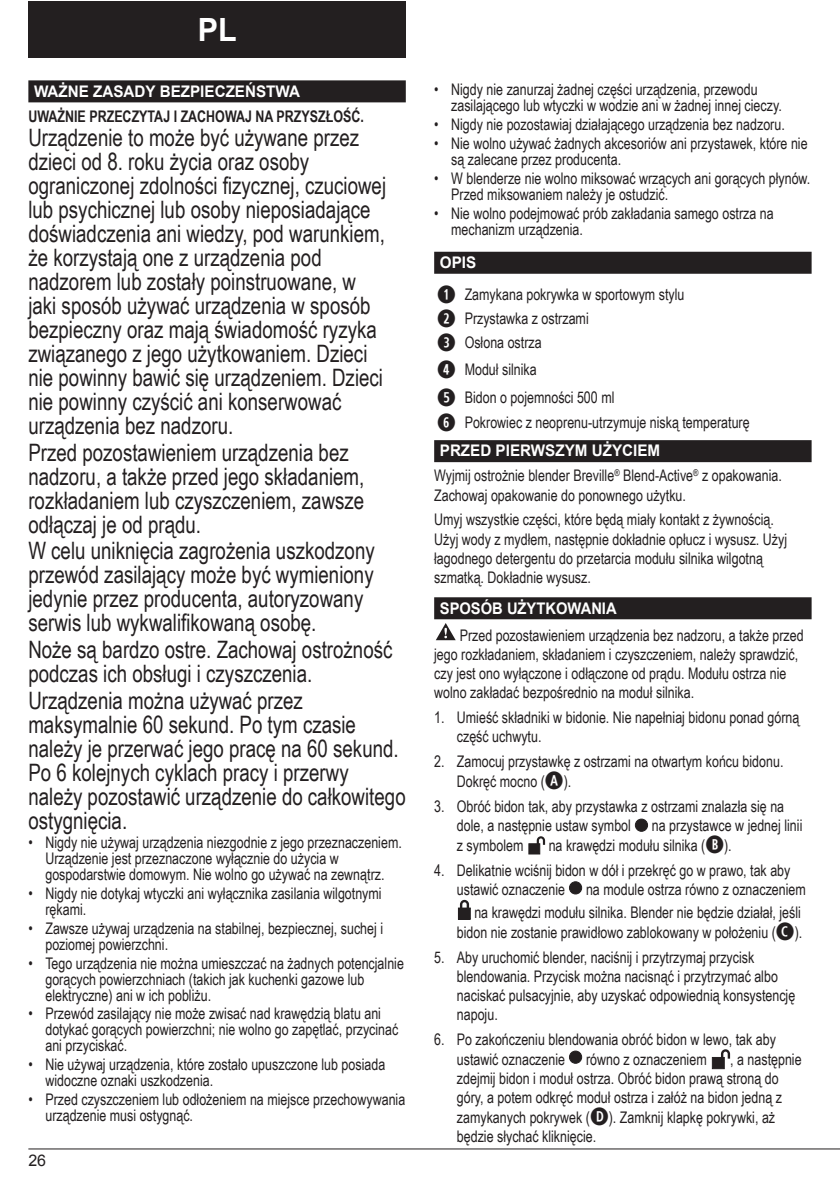
<style>
.page{position:relative;width:840px;height:1191px;background:#fff}
.page>*{position:absolute;margin:0;border:0;box-sizing:border-box;transform-origin:0 0}
.t1{font:700 32px "Arial";color:#fff;scale:.95 1}
.t2{font:24px/24px "Arial Narrow";color:#231f20;scale:.95 1}
.t3{font:16px/16px "Arial Narrow";color:#231f20;scale:.95 1}
.t4{font:700 16px "Arial";color:#fff;scale:.95 1}
.t5{font:700 16px "Arial Narrow";color:#231f20;scale:.95 1}
.t6{font:700 16px "Arial";color:#fff;scale:.92 1}
.t7{font:16px "Arial";color:#231f20}
.s1{font-family:"Combi Numerals Pro";font-weight:700;font-size:24px}
</style>
<div class="page">
<hr style="left:28px;top:1148px;width:811px;height:1px;background:#231f20">
<div style="left:28px;top:1px;width:377px;height:57px;background:#231f20"></div>
<div style="left:28px;top:80px;width:377px;height:22px;background:#231f20"></div>
<div style="left:434px;top:252px;width:377px;height:22px;background:#231f20"></div>
<div style="left:434px;top:440px;width:377px;height:22px;background:#231f20"></div>
<div style="left:434px;top:597px;width:377px;height:22px;background:#231f20"></div>
<svg style="left:436px;top:623px;width:19px;height:17px"></svg>
<div style="left:635px;top:819px;width:12px;height:12px;background:#231f20;border-radius:50%"></div>
<div style="left:634px;top:819px;width:13px;height:12px;border:1px solid #231f20;border-radius:50%"></div>
<div style="left:528px;top:843px;width:12px;height:11px;background:#231f20;border:1px solid #231f20"></div>
<svg style="left:536px;top:836px;width:8px;height:9px"></svg>
<div style="left:569px;top:881px;width:12px;height:13px;background:#231f20;border-radius:50%"></div>
<div style="left:569px;top:881px;width:12px;height:13px;border:1px solid #231f20;border-radius:50%"></div>
<div style="left:458px;top:908px;width:12px;height:11px;background:#231f20"></div>
<div style="left:457px;top:907px;width:13px;height:12px;border:1px solid #231f20"></div>
<svg style="left:459px;top:900px;width:10px;height:9px"></svg>
<div style="left:569px;top:1051px;width:12px;height:12px;background:#231f20;border-radius:50%"></div>
<div style="left:569px;top:1050px;width:12px;height:13px;border:1px solid #231f20;border-radius:50%"></div>
<div style="left:711px;top:1057px;width:13px;height:12px;background:#231f20;border:1px solid #231f20"></div>
<svg style="left:720px;top:1049px;width:9px;height:9px"></svg>
<h1 class="t1" style="left:198px;top:9px;width:42px">PL</h1>
<p class="t4" style="left:34px;top:80px;width:281px">WAŻNE ZASADY BEZPIECZEŃSTWA</p>
<p class="t5" style="left:28px;top:104px;width:354px">UWAŻNIE PRZECZYTAJ I ZACHOWAJ NA PRZYSZŁOŚĆ.</p>
<p class="t2" style="left:28px;top:124px;width:378px">Urządzenie to może być używane przez dzieci od 8. roku życia oraz osoby ograniczonej zdolności fizycznej, czuciowej lub psychicznej lub osoby nieposiadające doświadczenia ani wiedzy, pod warunkiem, że korzystają one z urządzenia pod nadzorem lub zostały poinstruowane, w jaki sposób używać urządzenia w sposób bezpieczny oraz mają świadomość ryzyka związanego z jego użytkowaniem. Dzieci nie powinny bawić się urządzeniem. Dzieci nie powinny czyścić ani konserwować urządzenia bez nadzoru.</p>
<h2 class="t2" style="left:28px;top:439px;width:355px">Przed pozostawieniem urządzenia bez nadzoru, a także przed jego składaniem, rozkładaniem lub czyszczeniem, zawsze odłączaj je od prądu.</h2>
<h2 class="t2" style="left:28px;top:538px;width:366px">W celu uniknięcia zagrożenia uszkodzony przewód zasilający może być wymieniony jedynie przez producenta, autoryzowany serwis lub wykwalifikowaną osobę.</h2>
<h2 class="t2" style="left:28px;top:637px;width:384px">Noże są bardzo ostre. Zachowaj ostrożność podczas ich obsługi i czyszczenia.</h2>
<h2 class="t2" style="left:28px;top:688px;width:398px">Urządzenia można używać przez maksymalnie 60 sekund. Po tym czasie należy je przerwać jego pracę na 60 sekund.<br>Po 6 kolejnych cyklach pracy i przerwy należy pozostawić urządzenie do całkowitego ostygnięcia.</h2>
<p class="t3" style="left:45px;top:833px;width:376px;text-indent:-17px">• Nigdy nie używaj urządzenia niezgodnie z jego przeznaczeniem.<br>Urządzenie jest przeznaczone wyłącznie do użycia w gospodarstwie domowym. Nie wolno go używać na zewnątrz.</p>
<p class="t3" style="left:45px;top:884px;width:355px;text-indent:-17px">• Nigdy nie dotykaj wtyczki ani wyłącznika zasilania wilgotnymi rękami.</p>
<p class="t3" style="left:45px;top:919px;width:357px;text-indent:-17px">• Zawsze używaj urządzenia na stabilnej, bezpiecznej, suchej i poziomej powierzchni.</p>
<p class="t3" style="left:45px;top:954px;width:379px;text-indent:-17px">• Tego urządzenia nie można umieszczać na żadnych potencjalnie gorących powierzchniach (takich jak kuchenki gazowe lub elektryczne) ani w ich pobliżu.</p>
<p class="t3" style="left:45px;top:1005px;width:373px;text-indent:-17px">• Przewód zasilający nie może zwisać nad krawędzią blatu ani dotykać gorących powierzchni; nie wolno go zapętlać, przycinać ani przyciskać.</p>
<p class="t3" style="left:45px;top:1056px;width:359px;text-indent:-17px">• Nie używaj urządzenia, które zostało upuszczone lub posiada widoczne oznaki uszkodzenia.</p>
<p class="t3" style="left:45px;top:1090px;width:380px;text-indent:-17px">• Przed czyszczeniem lub odłożeniem na miejsce przechowywania urządzenie musi ostygnąć.</p>
<p class="t7" style="left:28px;top:1150px;width:19px">26</p>
<p class="t3" style="left:451px;top:81px;width:349px;text-indent:-17px">• Nigdy nie zanurzaj żadnej części urządzenia, przewodu zasilającego lub wtyczki w wodzie ani w żadnej innej cieczy.</p>
<p class="t3" style="left:434px;top:116px;width:370px">• Nigdy nie pozostawiaj działającego urządzenia bez nadzoru.</p>
<p class="t3" style="left:451px;top:135px;width:376px;text-indent:-17px">• Nie wolno używać żadnych akcesoriów ani przystawek, które nie są zalecane przez producenta.</p>
<p class="t3" style="left:451px;top:170px;width:379px;text-indent:-17px">• W blenderze nie wolno miksować wrzących ani gorących płynów.<br>Przed miksowaniem należy je ostudzić.</p>
<p class="t3" style="left:451px;top:204px;width:341px;text-indent:-17px">• Nie wolno podejmować prób zakładania samego ostrza na mechanizm urządzenia.</p>
<p class="t4" style="left:439px;top:252px;width:40px">OPIS</p>
<p class="t3" style="left:437px;top:281px;width:262px;line-height:24.2px"><span class="s1">Q</span> Zamykana pokrywka w sportowym stylu<br><span class="s1">W</span> Przystawka z ostrzami<br><span class="s1">E</span> Osłona ostrza</p>
<p class="t3" style="left:437px;top:355px;width:188px;line-height:27.8px"><span class="s1">R</span> Moduł silnika<br><span class="s1">T</span> Bidon o pojemności 500 ml</p>
<p class="t3" style="left:437px;top:413px;width:330px"><span class="s1">Y</span> Pokrowiec z neoprenu-utrzymuje niską temperaturę</p>
<p class="t4" style="left:439px;top:440px;width:233px">PRZED PIERWSZYM UŻYCIEM</p>
<p class="t3" style="left:434px;top:465px;width:367px;line-height:19.2px">Wyjmij ostrożnie blender Breville<sup>®</sup> Blend-Active<sup>®</sup> z opakowania.<br>Zachowaj opakowanie do ponownego użytku.</p>
<p class="t3" style="left:434px;top:509px;width:373px;line-height:19.2px">Umyj wszystkie części, które będą miały kontakt z żywnością.<br>Użyj wody z mydłem, następnie dokładnie opłucz i wysusz. Użyj łagodnego detergentu do przetarcia modułu silnika wilgotną szmatką. Dokładnie wysusz.</p>
<p class="t6" style="left:439px;top:597px;width:194px">SPOSÓB UŻYTKOWANIA</p>
<p class="t3" style="left:434px;top:624px;width:390px;line-height:19.2px;text-indent:25px">Przed pozostawieniem urządzenia bez nadzoru, a także przed jego rozkładaniem, składaniem i czyszczeniem, należy sprawdzić, czy jest ono wyłączone i odłączone od prądu. Modułu ostrza nie wolno zakładać bezpośrednio na moduł silnika.</p>
<p class="t3" style="left:456px;top:707px;width:362px;line-height:19.2px;text-indent:-23px">1. Umieść składniki w bidonie. Nie napełniaj bidonu ponad górną część uchwytu.</p>
<p class="t3" style="left:456px;top:751px;width:345px;line-height:20px;text-indent:-23px">2. Zamocuj przystawkę z ostrzami na otwartym końcu bidonu.<br>Dokręć mocno (<span class="s1">A</span>).</p>
<p class="t3" style="left:456px;top:796px;width:346px;line-height:19.2px;text-indent:-23px">3. Obróć bidon tak, aby przystawka z ostrzami znalazła się na dole, a następnie ustaw symbol</p>
<p class="t3" style="left:651px;top:817px;width:160px">na przystawce w jednej linii</p>
<p class="t3" style="left:456px;top:837px;width:71px">z symbolem</p>
<p class="t3" style="left:548px;top:837px;width:194px">na krawędzi modułu silnika (<span class="s1">B</span>).</p>
<p class="t3" style="left:456px;top:860px;width:352px;line-height:19.2px;text-indent:-23px">4. Delikatnie wciśnij bidon w dół i przekręć go w prawo, tak aby ustawić oznaczenie</p>
<p class="t3" style="left:474px;top:878px;width:350px;line-height:22.4px;text-indent:112px">na module ostrza równo z oznaczeniem na krawędzi modułu silnika. Blender nie będzie działał, jeśli</p>
<p class="t3" style="left:456px;top:923px;width:365px">bidon nie zostanie prawidłowo zablokowany w położeniu (<span class="s1">C</span>).</p>
<p class="t3" style="left:456px;top:946px;width:357px;line-height:19.2px;text-indent:-23px">5. Aby uruchomić blender, naciśnij i przytrzymaj przycisk blendowania. Przycisk można nacisnąć i przytrzymać albo naciskać pulsacyjnie, aby uzyskać odpowiednią konsystencję napoju.</p>
<p class="t3" style="left:456px;top:1029px;width:337px;line-height:19.6px;text-indent:-23px">6. Po zakończeniu blendowania obróć bidon w lewo, tak aby ustawić oznaczenie</p>
<p class="t3" style="left:456px;top:1048px;width:364px;line-height:19.4px;text-indent:273px">, a następnie zdejmij bidon i moduł ostrza. Obróć bidon prawą stroną do góry, a potem odkręć moduł ostrza i załóż na bidon jedną z zamykanych pokrywek (<span class="s1">D</span>). Zamknij klapkę pokrywki, aż będzie słychać kliknięcie.</p>
<p class="t3" style="left:585px;top:1050px;width:128px">równo z oznaczeniem</p>
</div>
